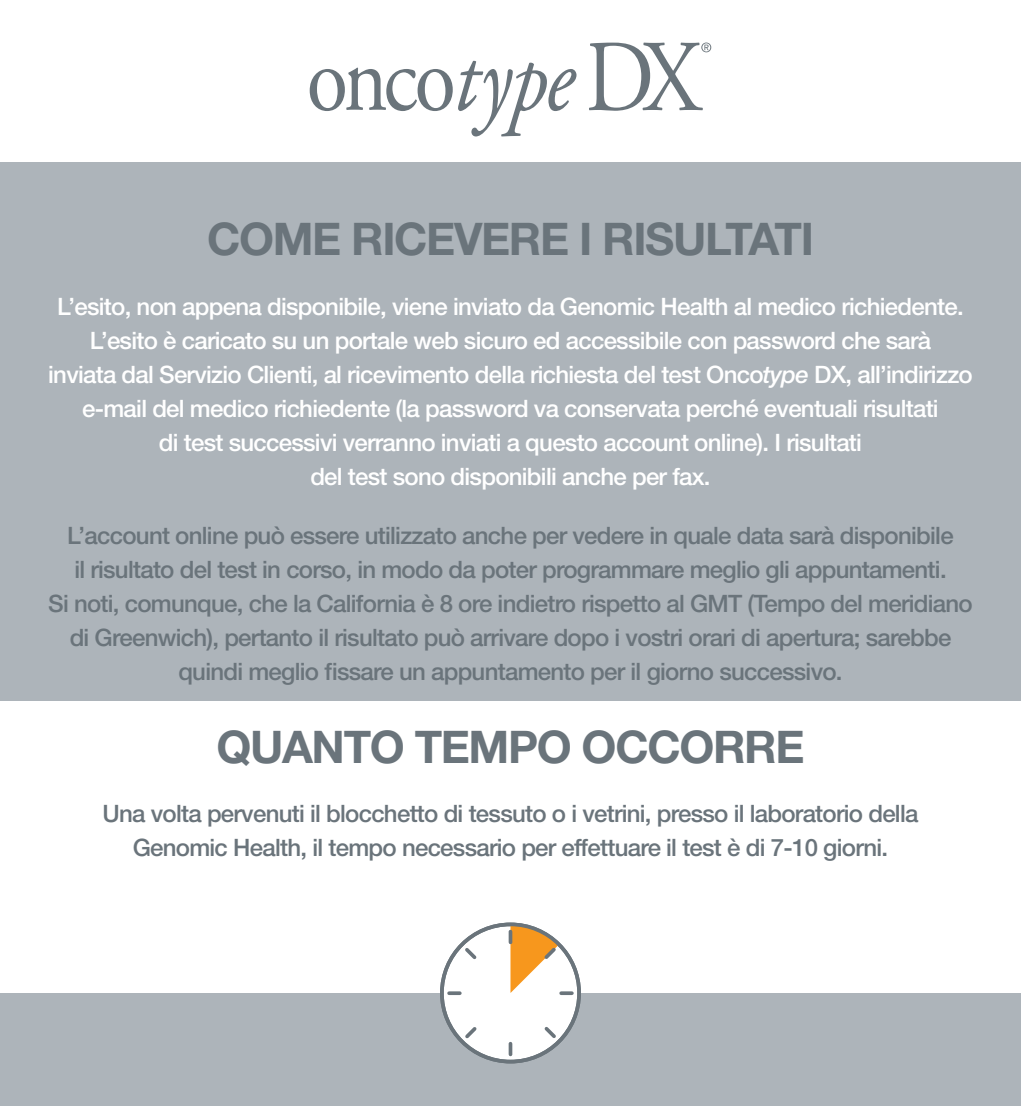
<style>
.page{position:relative;width:1021px;height:1106px;background:#fff}
.page>*{position:absolute;margin:0;border:0;box-sizing:border-box;transform-origin:0 0}
.t1{font:700 45px "Helvetica Neue LT Std";letter-spacing:-.03em;color:#6a747b}
.t2{font:500 24px/34px "Helvetica Neue LT Std";letter-spacing:-.03em;color:#6a747b;text-align:center}
.t3{font:500 24px/34px "Helvetica Neue LT Std";letter-spacing:-.03em;color:#fff;text-align:center}
.s1{font-style:italic}
</style>
<div class="page">
<div style="left:0;top:162px;width:1020px;height:944px;background:#adb4ba"></div>
<div style="left:0;top:702px;width:1020px;height:291px;background:#fff"></div>
<svg style="left:310px;top:60px;width:266px;height:76px"></svg>
<svg style="left:589px;top:43px;width:122px;height:68px"></svg>
<svg style="left:440px;top:922px;width:141px;height:141px"></svg>
<svg style="left:1020px;top:162px;width:1px;height:301px"></svg>
<svg style="left:1020px;top:639px;width:1px;height:467px"></svg>
<h1 class="t1" style="left:207px;top:211px;width:608px">COME RICEVERE I RISULTATI</h1>
<p class="t3" style="left:48px;top:289px;width:926px">L’esito, non appena disponibile, viene inviato da Genomic Health al medico richiedente.<br>L’esito è caricato su un portale web sicuro ed accessibile con password che sarà<br>inviata dal Servizio Clienti, al ricevimento della richiesta del test Onco<span class="s1">type</span> DX, all’indirizzo e-mail del medico richiedente (la password va conservata perché eventuali risultati<br>di test successivi verranno inviati a questo account online). I risultati<br>del test sono disponibili anche per fax.</p>
<p class="t2" style="left:48px;top:518px;width:926px">L’account online può essere utilizzato anche per vedere in quale data sarà disponibile<br>il risultato del test in corso, in modo da poter programmare meglio gli appuntamenti.<br>Si noti, comunque, che la California è 8 ore indietro rispetto al GMT (Tempo del meridiano di Greenwich), pertanto il risultato può arrivare dopo i vostri orari di apertura; sarebbe quindi meglio fissare un appuntamento per il giorno successivo.</p>
<h1 class="t1" style="left:216px;top:719px;width:589px">QUANTO TEMPO OCCORRE</h1>
<p class="t2" style="left:102px;top:796px;width:817px">Una volta pervenuti il blocchetto di tessuto o i vetrini, presso il laboratorio della<br>Genomic Health, il tempo necessario per effettuare il test è di 7-10 giorni.</p>
</div>
